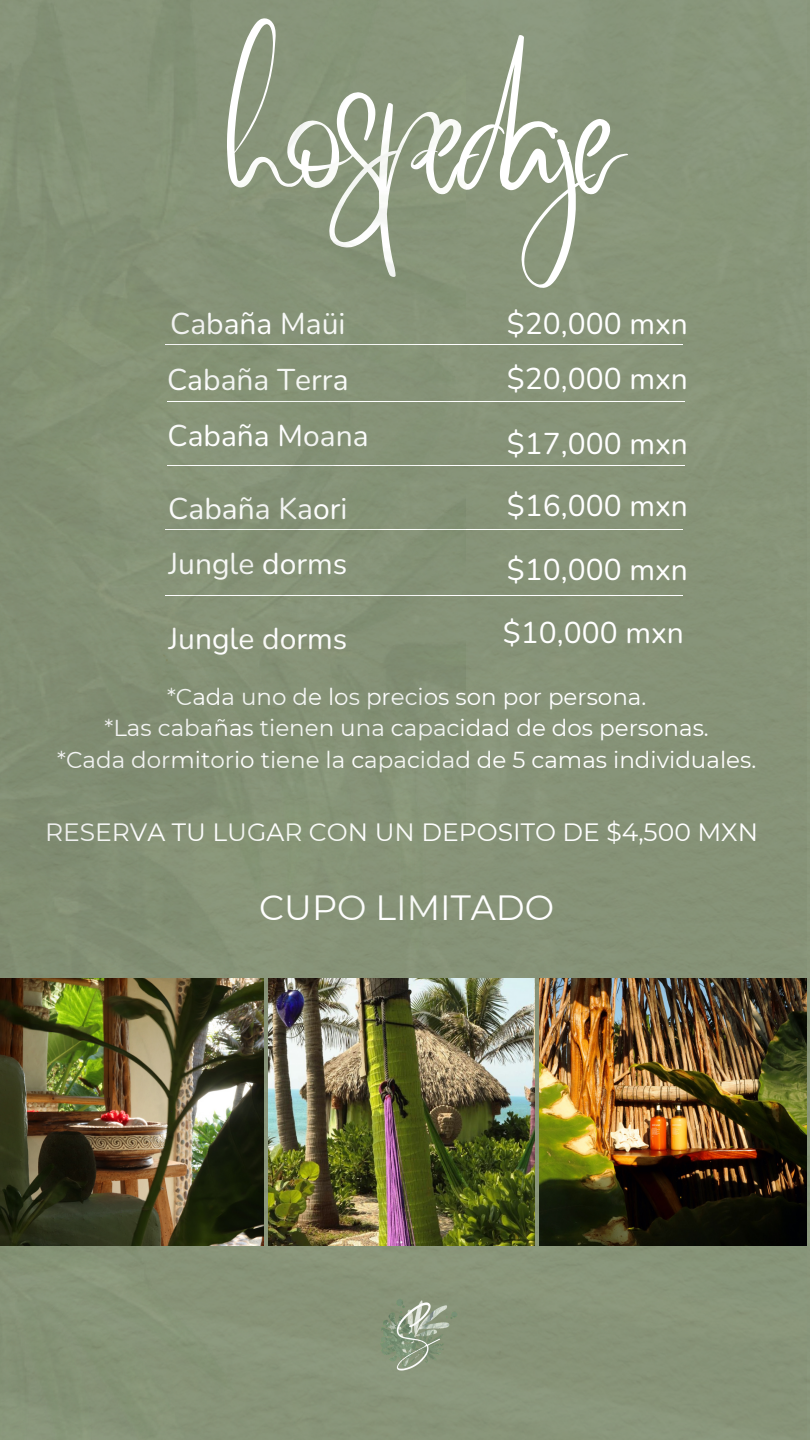
<style>
.page{position:relative;width:810px;height:1440px;background:#fff}
.page>*{position:absolute;margin:0;border:0;box-sizing:border-box;transform-origin:0 0}
.t1{font:145px "Better Saturday";letter-spacing:-.11em;color:#fff}
.t2{font:35px "Montserrat";color:#fff}
.t3{font:30px "Nunito";color:#fff}
.t4{font:25px "Montserrat";color:#fff}
.t5{font:23px "Montserrat";color:#fff}
</style>
<div class="page">
<div style="left:466px;top:0;width:340px;height:1440px;background:#879479"></div>
<div style="left:466px;top:1272px;width:40px;height:135px;background:#889479"></div>
<hr style="left:165px;top:344px;width:517px;height:1px;background:#fff">
<hr style="left:167px;top:401px;width:518px;height:1px;background:#fff">
<hr style="left:167px;top:465px;width:518px;height:1px;background:#fff">
<hr style="left:165px;top:529px;width:517px;height:1px;background:#fff">
<hr style="left:165px;top:595px;width:517px;height:1px;background:#fff">
<img style="left:466px;top:978px;width:69px;height:267px">
<img style="left:540px;top:978px;width:267px;height:267px">
<img style="left:0;top:0;width:466px;height:1440px">
<h3 class="t1" style="left:227px;top:112px;width:400px">hospedaje</h3>
<p class="t3" style="left:170px;top:304px;width:177px">Cabaña Maüi</p>
<h1 class="t3" style="left:167px;top:360px;width:183px">Cabaña Terra</h1>
<h3 class="t3" style="left:168px;top:416px;width:203px">Cabaña Moana</h3>
<h3 class="t3" style="left:168px;top:488px;width:181px">Cabaña Kaori</h3>
<h3 class="t3" style="left:169px;top:544px;width:180px">Jungle dorms</h3>
<h3 class="t3" style="left:507px;top:304px;width:182px">$20,000 mxn</h3>
<h3 class="t3" style="left:507px;top:359px;width:182px">$20,000 mxn</h3>
<h3 class="t3" style="left:507px;top:424px;width:182px">$17,000 mxn</h3>
<p class="t3" style="left:507px;top:485px;width:182px">$16,000 mxn</p>
<p class="t3" style="left:507px;top:550px;width:182px">$10,000 mxn</p>
<h3 class="t3" style="left:169px;top:618px;width:180px">Jungle dorms</h3>
<h3 class="t3" style="left:503px;top:613px;width:182px">$10,000 mxn</h3>
<p class="t5" style="left:167px;top:682px;width:481px">*Cada uno de los precios son por persona.</p>
<p class="t5" style="left:105px;top:714px;width:606px">*Las cabañas tienen una capacidad de dos personas.</p>
<h3 class="t5" style="left:57px;top:745px;width:701px">*Cada dormitorio tiene la capacidad de 5 camas individuales.</h3>
<h2 class="t4" style="left:45px;top:817px;width:715px">RESERVA TU LUGAR CON UN DEPOSITO DE $4,500 MXN</h2>
<p class="t2" style="left:259px;top:886px;width:297px">CUPO LIMITADO</p>
</div>
